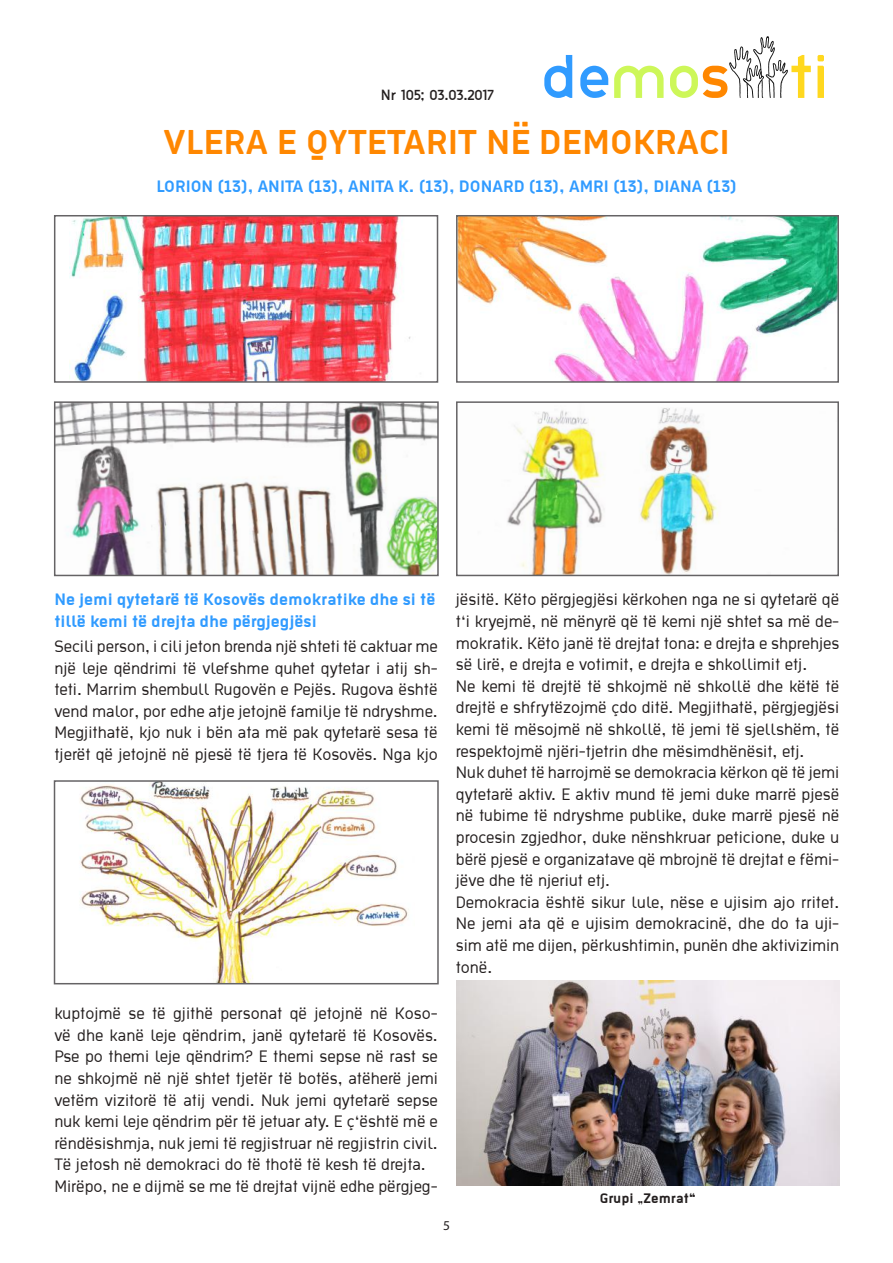
<style>
.page{position:relative;width:893px;height:1263px;background:#fff}
.page>*{position:absolute;margin:0;border:0;box-sizing:border-box;transform-origin:0 0}
.t1{font:700 37.5px "Ekstropia";color:#ff8700}
.t2{font:18px/21.6px "Ekstropia";color:#241f1f}
.t3{font:700 18px/21.6px "Ekstropia";color:#309bff}
.t4{font:700 15px "Ekstropia";color:#241f1f}
.t5{font:13.5px "Thelbi Kujtesa";color:#241f1f}
.t6{font:13.5px "Myriad Pro";color:#241f1f}
</style>
<div class="page">
<svg style="left:544px;top:55px;width:28px;height:43px"></svg>
<svg style="left:580px;top:66px;width:28px;height:32px"></svg>
<svg style="left:614px;top:66px;width:50px;height:32px"></svg>
<svg style="left:817px;top:55px;width:7px;height:43px"></svg>
<svg style="left:670px;top:36px;width:141px;height:62px"></svg>
<img style="left:70px;top:218px;width:341px;height:162px">
<div style="left:54px;top:215px;width:384px;height:168px;border:2px solid #656365"></div>
<img style="left:456px;top:981px;width:383px;height:204px">
<img style="left:459px;top:218px;width:377px;height:162px">
<div style="left:456px;top:215px;width:383px;height:168px;border:2px solid #656365"></div>
<img style="left:79px;top:783px;width:330px;height:198px">
<div style="left:54px;top:780px;width:385px;height:204px;border:2px solid #656365"></div>
<img style="left:57px;top:404px;width:379px;height:169px">
<div style="left:54px;top:401px;width:385px;height:175px;border:2px solid #656365"></div>
<img style="left:507px;top:408px;width:211px;height:165px">
<div style="left:456px;top:401px;width:383px;height:175px;border:2px solid #656365"></div>
<p class="t5" style="left:381px;top:85px;width:115px">Nr 105; 03.03.2017</p>
<h1 class="t1" style="left:164px;top:120px;width:568px">VLERA E QYTETARIT NË DEMOKRACI</h1>
<p class="t3" style="left:156px;top:175px;width:582px">LORION (13), ANITA (13), ANITA K. (13), DONARD (13), AMRI (13), DIANA (13)</p>
<p class="t3" style="left:54px;top:588px;width:383px">Ne jemi qytetarë të Kosovës demokratike dhe si të tillë kemi të drejta dhe përgjegjësi</p>
<p class="t2" style="left:54px;top:635px;width:385px;text-align:justify">Secili person, i cili jeton brenda një shteti të caktuar me një leje qëndrimi të vlefshme quhet qytetar i atij sh&shy;teti. Marrim shembull Rugovën e Pejës. Rugova është vend malor, por edhe atje jetojnë familje të ndryshme.<br>Megjithatë, kjo nuk i bën ata më pak qytetarë sesa të tjerët që jetojnë në pjesë të tjera të Kosovës. Nga kjo</p>
<p class="t2" style="left:54px;top:1002px;width:385px">kuptojmë se të gjithë personat që jetojnë në Koso&shy;vë dhe kanë leje qëndrim, janë qytetarë të Kosovës.<br>Pse po themi leje qëndrim? E themi sepse në rast se ne shkojmë në një shtet tjetër të botës, atëherë jemi vetëm vizitorë të atij vendi. Nuk jemi qytetarë sepse nuk kemi leje qëndrim për të jetuar aty. E ç‘është më e rëndësishmja, nuk jemi të regjistruar në regjistrin civil.<br>Të jetosh në demokraci do të thotë të kesh të drejta.<br>Mirëpo, ne e dijmë se me të drejtat vijnë edhe përgjeg-</p>
<p class="t2" style="left:456px;top:588px;width:385px">jësitë. Këto përgjegjësi kërkohen nga ne si qytetarë që t‘i kryejmë, në mënyrë që të kemi një shtet sa më de&shy;mokratik. Këto janë të drejtat tona: e drejta e shprehjes së lirë, e drejta e votimit, e drejta e shkollimit etj.<br>Ne kemi të drejtë të shkojmë në shkollë dhe këtë të drejtë e shfrytëzojmë çdo ditë. Megjithatë, përgjegjësi kemi të mësojmë në shkollë, të jemi të sjellshëm, të respektojmë njëri-tjetrin dhe mësimdhënësit, etj.<br>Nuk duhet të harrojmë se demokracia kërkon që të jemi qytetarë aktiv. E aktiv mund të jemi duke marrë pjesë në tubime të ndryshme publike, duke marrë pjesë në procesin zgjedhor, duke nënshkruar peticione, duke u bërë pjesë e organizatave që mbrojnë të drejtat e fëmi&shy;jëve dhe të njeriut etj.<br>Demokracia është sikur lule, nëse e ujisim ajo rritet.<br>Ne jemi ata që e ujisim demokracinë, dhe do ta uji&shy;sim atë me dijen, përkushtimin, punën dhe aktivizimin tonë.</p>
<p class="t4" style="left:600px;top:1189px;width:98px">Grupi „Zemrat“</p>
<p class="t6" style="left:443px;top:1217px;width:8px">5</p>
</div>
